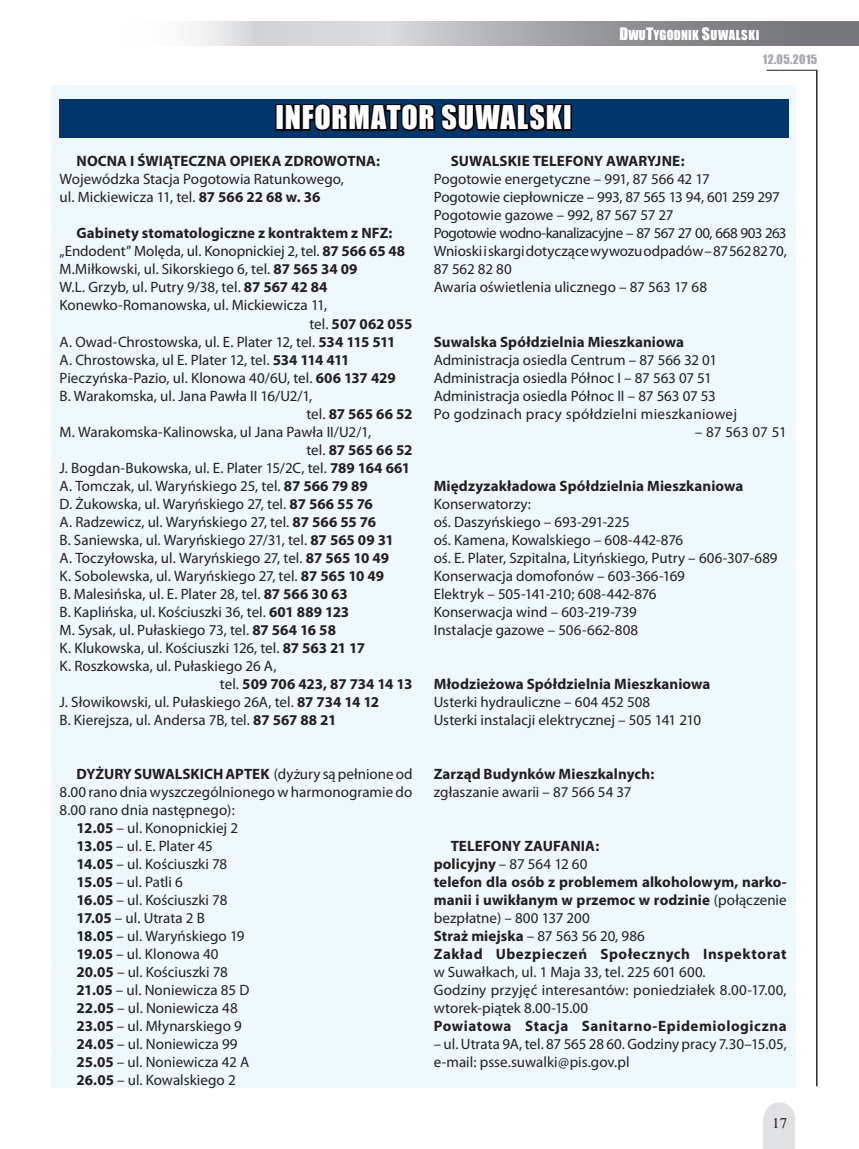
<style>
.page{position:relative;width:859px;height:1149px;background:#fff}
.page>*{position:absolute;margin:0;border:0;box-sizing:border-box;transform-origin:0 0}
.t1{font:30px "Impact";letter-spacing:.025em;color:#fff}
.t2{font:15px/18px "Myriad Pro";color:#231f20}
.t3{font:700 15px/18px "Myriad Pro";letter-spacing:.005em;color:#231f20}
.t4{font:700 15px "Myriad Pro";letter-spacing:.035em;color:#231f20}
.t5{font:15px "Times";color:#231f20}
.t6{font:12.6px "Impact";letter-spacing:.015em;color:#fff}
.t7{font:12px "Impact";letter-spacing:.03em;color:#a8a9ad}
.s1{font-size:15.75px}
.s2{font-weight:700}
.s3{font-weight:400}
</style>
<div class="page">
<svg style="left:193px;top:21px;width:666px;height:25px;background:#abadaf"></svg>
<hr style="left:816px;top:70px;width:1px;height:1015px;background:#231f20">
<hr style="left:767px;top:70px;width:50px;height:1px;background:#231f20">
<div style="left:764px;top:1101px;width:31px;height:33px;background:#e0e1e3;border-radius:50%"></div>
<div style="left:764px;top:1117px;width:31px;height:31px;background:#e0e1e3"></div>
<div style="left:51px;top:85px;width:744px;height:1001px;background:#eef8fd"></div>
<div style="left:59px;top:99px;width:729px;height:39px;background:#00366c"></div>
<div style="left:275px;top:104px;width:9px;height:27px;border:3px solid #080302"></div>
<svg style="left:283px;top:103px;width:280px;height:29px"></svg>
<div style="left:563px;top:104px;width:9px;height:27px;border:3px solid #080302"></div>
<p class="t6" style="left:619px;top:26px;width:141px"><span class="s1">D</span>WU<span class="s1">T</span>YGODNIK <span class="s1">S</span>UWALSKI</p>
<h1 class="t1" style="left:276px;top:94px;width:298px">INFORMATOR SUWALSKI</h1>
<p class="t7" style="left:763px;top:50px;width:56px">12.05.2015</p>
<p class="t3" style="left:77px;top:152px;width:305px">NOCNA I ŚWIĄTECZNA OPIEKA ZDROWOTNA:</p>
<p class="t2" style="left:60px;top:171px;width:286px">Wojewódzka Stacja Pogotowia Ratunkowego, ul. Mickiewicza 11, tel. <span class="s2">87 566 22 68 w. 36</span></p>
<p class="t3" style="left:77px;top:224px;width:317px">Gabinety stomatologiczne z kontraktem z NFZ:</p>
<p class="t2" style="left:60px;top:243px;width:347px">„Endodent” Molęda, ul. Konopnickiej 2, tel. <span class="s2">87 566 65 48</span></p>
<p class="t2" style="left:60px;top:261px;width:300px">M.Miłkowski, ul. Sikorskiego 6, tel. <span class="s2">87 565 34 09</span></p>
<p class="t2" style="left:60px;top:279px;width:269px">W.L. Grzyb, ul. Putry 9/38, tel. <span class="s2">87 567 42 84</span></p>
<p class="t2" style="left:60px;top:297px;width:269px">Konewko-Romanowska, ul. Mickiewicza 11,</p>
<p class="t3" style="left:309px;top:314px;width:105px"><span class="s3">tel.</span> 507 062 055</p>
<p class="t2" style="left:60px;top:333px;width:338px">A. Owad-Chrostowska, ul. E. Plater 12, tel. <span class="s2">534 115 511</span></p>
<p class="t2" style="left:60px;top:351px;width:292px">A. Chrostowska, ul E. Plater 12, tel. <span class="s2">534 114 411</span></p>
<p class="t2" style="left:60px;top:369px;width:338px">Pieczyńska-Pazio, ul. Klonowa 40/6U, tel. <span class="s2">606 137 429</span></p>
<p class="t2" style="left:60px;top:387px;width:254px">B. Warakomska, ul. Jana Pawła II 16/U2/1,</p>
<p class="t3" style="left:306px;top:404px;width:108px"><span class="s3">tel.</span> 87 565 66 52</p>
<p class="t2" style="left:60px;top:423px;width:313px">M. Warakomska-Kalinowska, ul Jana Pawła II/U2/1,</p>
<p class="t3" style="left:306px;top:440px;width:108px"><span class="s3">tel.</span> 87 565 66 52</p>
<p class="t2" style="left:60px;top:459px;width:352px">J. Bogdan-Bukowska, ul. E. Plater 15/2C, tel. <span class="s2">789 164 661</span></p>
<p class="t2" style="left:60px;top:477px;width:310px">A. Tomczak, ul. Waryńskiego 25, tel. <span class="s2">87 566 79 89</span></p>
<p class="t2" style="left:60px;top:495px;width:315px">D. Żukowska, ul. Waryńskiego 27, tel. <span class="s2">87 566 55 76</span></p>
<p class="t2" style="left:60px;top:513px;width:318px">A. Radzewicz, ul. Waryńskiego 27, tel. <span class="s2">87 566 55 76</span></p>
<p class="t2" style="left:60px;top:531px;width:336px">B. Saniewska, ul. Waryńskiego 27/31, tel. <span class="s2">87 565 09 31</span></p>
<p class="t2" style="left:60px;top:549px;width:331px">A. Toczyłowska, ul. Waryńskiego 27, tel. <span class="s2">87 565 10 49</span></p>
<p class="t2" style="left:60px;top:567px;width:326px">K. Sobolewska, ul. Waryńskiego 27, tel. <span class="s2">87 565 10 49</span></p>
<p class="t2" style="left:60px;top:585px;width:290px">B. Malesińska, ul. E. Plater 28, tel. <span class="s2">87 566 30 63</span></p>
<p class="t2" style="left:60px;top:603px;width:291px">B. Kaplińska, ul. Kościuszki 36, tel. <span class="s2">601 889 123</span></p>
<p class="t2" style="left:60px;top:621px;width:278px">M. Sysak, ul. Pułaskiego 73, tel. <span class="s2">87 564 16 58</span></p>
<p class="t2" style="left:60px;top:639px;width:307px">K. Klukowska, ul. Kościuszki 126, tel. <span class="s2">87 563 21 17</span></p>
<p class="t2" style="left:60px;top:657px;width:218px">K. Roszkowska, ul. Pułaskiego 26 A,</p>
<p class="t3" style="left:220px;top:674px;width:194px"><span class="s3">tel.</span> 509 706 423, 87 734 14 13</p>
<p class="t2" style="left:60px;top:693px;width:321px">J. Słowikowski, ul. Pułaskiego 26A, tel. <span class="s2">87 734 14 12</span></p>
<p class="t2" style="left:60px;top:711px;width:278px">B. Kierejsza, ul. Andersa 7B, tel. <span class="s2">87 567 88 21</span></p>
<p class="t3" style="left:77px;top:764px;width:337px">DYŻURY SUWALSKICH APTEK <span class="s3">(dyżury są pełnione od</span></p>
<p class="t2" style="left:60px;top:783px;width:354px">8.00 rano dnia wyszczególnionego w harmonogramie do</p>
<p class="t2" style="left:60px;top:801px;width:177px">8.00 rano dnia następnego):</p>
<p class="t2" style="left:77px;top:819px;width:163px"><span class="s2">12.05</span> – ul. Konopnickiej 2</p>
<p class="t2" style="left:77px;top:837px;width:138px"><span class="s2">13.05</span> – ul. E. Plater 45</p>
<p class="t2" style="left:77px;top:855px;width:152px"><span class="s2">14.05</span> – ul. Kościuszki 78</p>
<p class="t2" style="left:77px;top:873px;width:108px"><span class="s2">15.05</span> – ul. Patli 6</p>
<p class="t2" style="left:77px;top:891px;width:152px"><span class="s2">16.05</span> – ul. Kościuszki 78</p>
<p class="t2" style="left:77px;top:909px;width:130px"><span class="s2">17.05</span> – ul. Utrata 2 B</p>
<p class="t2" style="left:77px;top:927px;width:169px"><span class="s2">18.05</span> – ul. Waryńskiego 19</p>
<p class="t2" style="left:77px;top:945px;width:144px"><span class="s2">19.05</span> – ul. Klonowa 40</p>
<p class="t2" style="left:77px;top:963px;width:153px"><span class="s2">20.05</span> – ul. Kościuszki 78</p>
<p class="t2" style="left:77px;top:981px;width:174px"><span class="s2">21.05</span> – ul. Noniewicza 85 D</p>
<p class="t2" style="left:77px;top:999px;width:163px"><span class="s2">22.05</span> – ul. Noniewicza 48</p>
<p class="t2" style="left:77px;top:1017px;width:167px"><span class="s2">23.05</span> – ul. Młynarskiego 9</p>
<p class="t2" style="left:77px;top:1035px;width:163px"><span class="s2">24.05</span> – ul. Noniewicza 99</p>
<p class="t2" style="left:77px;top:1053px;width:174px"><span class="s2">25.05</span> – ul. Noniewicza 42 A</p>
<p class="t2" style="left:77px;top:1071px;width:161px"><span class="s2">26.05</span> – ul. Kowalskiego 2</p>
<p class="t3" style="left:451px;top:152px;width:235px">SUWALSKIE TELEFONY AWARYJNE:</p>
<p class="t2" style="left:434px;top:171px;width:355px">Pogotowie energetyczne – 991, 87 566 42 17<br>Pogotowie ciepłownicze – 993, 87 565 13 94, 601 259 297<br>Pogotowie gazowe – 992, 87 567 57 27<br>Pogotowie wodno-kanalizacyjne – 87 567 27 00, 668 903 263<br>Wnioski i skargi dotyczące wywozu odpadów – 87 562 82 70, 87 562 82 80<br>Awaria oświetlenia ulicznego – 87 563 17 68</p>
<p class="t3" style="left:434px;top:332px;width:252px">Suwalska Spółdzielnia Mieszkaniowa</p>
<p class="t2" style="left:434px;top:351px;width:305px">Administracja osiedla Centrum – 87 566 32 01<br>Administracja osiedla Północ I – 87 563 07 51<br>Administracja osiedla Północ II – 87 563 07 53<br>Po godzinach pracy spółdzielni mieszkaniowej</p>
<p class="t2" style="left:695px;top:423px;width:93px">– 87 563 07 51</p>
<p class="t3" style="left:434px;top:476px;width:311px">Międzyzakładowa Spółdzielnia Mieszkaniowa</p>
<p class="t2" style="left:434px;top:495px;width:345px">Konserwatorzy:<br>oś. Daszyńskiego – 693-291-225<br>oś. Kamena, Kowalskiego – 608-442-876<br>oś. E. Plater, Szpitalna, Lityńskiego, Putry – 606-307-689<br>Konserwacja domofonów – 603-366-169<br>Elektryk – 505-141-210; 608-442-876<br>Konserwacja wind – 603-219-739<br>Instalacje gazowe – 506-662-808</p>
<p class="t3" style="left:434px;top:674px;width:278px">Młodzieżowa Spółdzielnia Mieszkaniowa</p>
<p class="t2" style="left:434px;top:693px;width:269px">Usterki hydrauliczne – 604 452 508<br>Usterki instalacji elektrycznej – 505 141 210</p>
<p class="t3" style="left:434px;top:764px;width:222px">Zarząd Budynków Mieszkalnych:</p>
<p class="t2" style="left:434px;top:783px;width:199px">zgłaszanie awarii – 87 566 54 37</p>
<p class="t3" style="left:434px;top:836px;width:354px;text-indent:17px">TELEFONY ZAUFANIA:<br>policyjny <span class="s3">– 87 564 12 60<br></span>telefon dla osób z problemem alkoholowym, narko&shy;manii i uwikłanym w przemoc w rodzinie <span class="s3">(połączenie bezpłatne) – 800 137 200<br></span>Straż miejska <span class="s3">– 87 563 56 20, 986<br></span>Zakład Ubezpieczeń Społecznych Inspektorat</p>
<p class="t2" style="left:434px;top:963px;width:354px">w Suwałkach, ul. 1 Maja 33, tel. 225 601 600.<br>Godziny przyjęć interesantów: poniedziałek 8.00-17.00, wtorek-piątek 8.00-15.00</p>
<p class="t4" style="left:434px;top:1017px;width:354px">Powiatowa Stacja Sanitarno-Epidemiologiczna</p>
<p class="t2" style="left:434px;top:1035px;width:354px">– ul. Utrata 9A, tel. 87 565 28 60. Godziny pracy 7.30–15.05, e-mail: psse.suwalki@pis.gov.pl</p>
<p class="t5" style="left:772px;top:1114px;width:16px">17</p>
</div>
